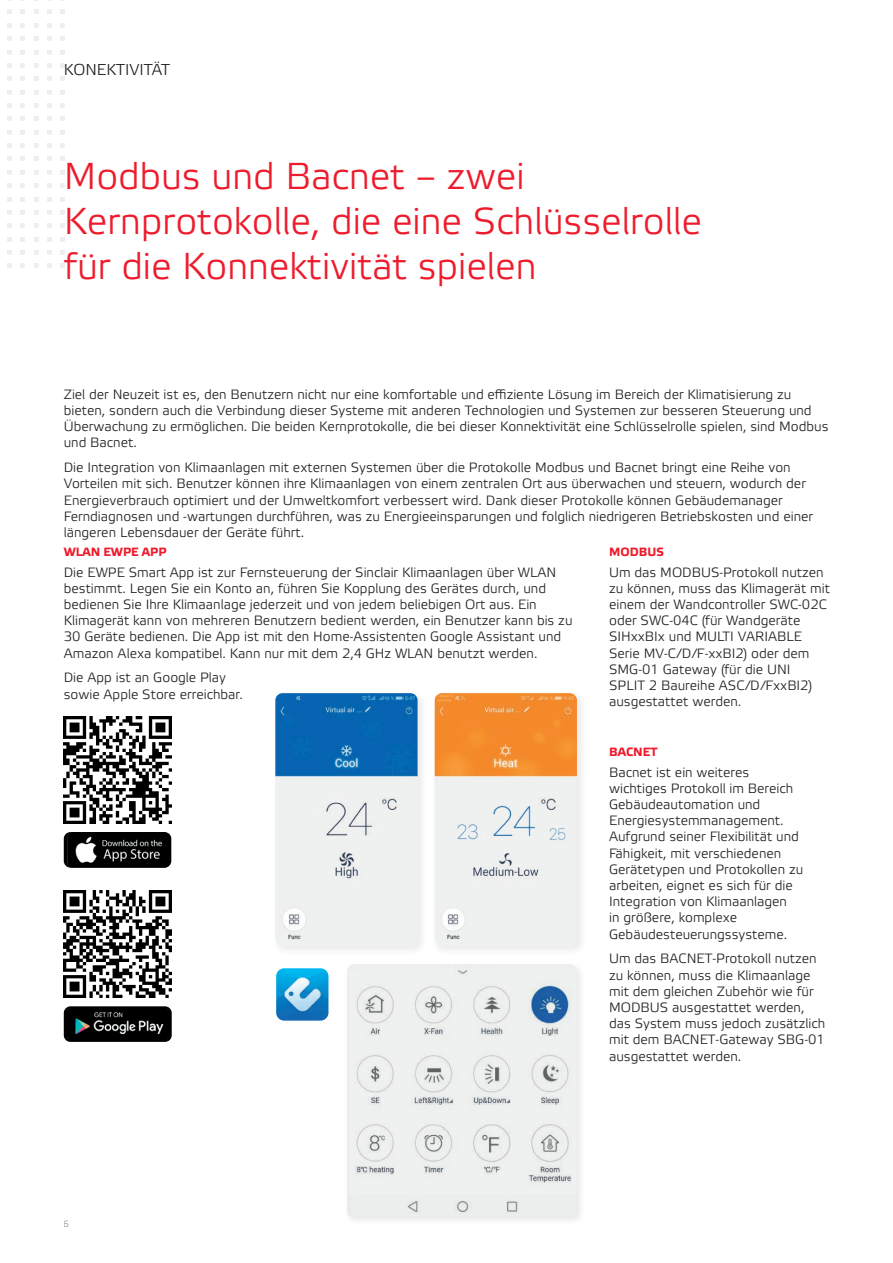
<style>
.page{position:relative;width:893px;height:1263px;background:#fff}
.page>*{position:absolute;margin:0;border:0;box-sizing:border-box;transform-origin:0 0}
.t1{font:37.5px/45px "Etelka Light Pro";color:#ee1b2c}
.t2{font:300 15.75px "Etelka";color:#231f20}
.t3{font:13.5px/16.2px "Etelka Light Pro";color:#231f20}
.t4{font:700 12px "Etelka Text Pro";color:#ee1b2c}
.t5{font:9px "Etelka Light Pro";color:#828f96}
</style>
<div class="page">
<svg style="left:7px;top:0;width:58px;height:267px"></svg>
<div style="left:271px;top:689px;width:158px;height:268px;background:#231f20;opacity:.1"></div>
<img style="left:275px;top:693px;width:143px;height:253px">
<div style="left:431px;top:689px;width:157px;height:268px;background:#f9f9f9"></div>
<img style="left:435px;top:693px;width:142px;height:253px">
<div style="left:344px;top:961px;width:242px;height:265px;background:#231f20;opacity:.1"></div>
<img style="left:347px;top:964px;width:230px;height:253px">
<img style="left:276px;top:968px;width:52px;height:52px">
<div style="left:64px;top:832px;width:107px;height:36px;background:#000001;border-radius:7px"></div>
<img style="left:66px;top:832px;width:103px;height:36px">
<div style="left:64px;top:1006px;width:108px;height:36px;background:#000001;border-radius:7px"></div>
<img style="left:67px;top:1009px;width:101px;height:30px">
<img style="left:64px;top:890px;width:107px;height:108px">
<img style="left:64px;top:716px;width:107px;height:108px">
<p class="t2" style="left:64px;top:61px;width:108px">KONEKTIVITÄT</p>
<h1 class="t1" style="left:64px;top:156px;width:640px">Modbus und Bacnet – zwei<br>Kernprotokolle, die eine Schlüsselrolle für die Konnektivität spielen</h1>
<p class="t3" style="left:64px;top:387px;width:766px">Ziel der Neuzeit ist es, den Benutzern nicht nur eine komfortable und effiziente Lösung im Bereich der Klimatisierung zu bieten, sondern auch die Verbindung dieser Systeme mit anderen Technologien und Systemen zur besseren Steuerung und Überwachung zu ermöglichen. Die beiden Kernprotokolle, die bei dieser Konnektivität eine Schlüsselrolle spielen, sind Modbus und Bacnet.</p>
<p class="t3" style="left:64px;top:460px;width:751px">Die Integration von Klimaanlagen mit externen Systemen über die Protokolle Modbus und Bacnet bringt eine Reihe von Vorteilen mit sich. Benutzer können ihre Klimaanlagen von einem zentralen Ort aus überwachen und steuern, wodurch der Energieverbrauch optimiert und der Umweltkomfort verbessert wird. Dank dieser Protokolle können Gebäudemanager Ferndiagnosen und -wartungen durchführen, was zu Energieeinsparungen und folglich niedrigeren Betriebskosten und einer längeren Lebensdauer der Geräte führt.</p>
<p class="t4" style="left:64px;top:545px;width:104px">WLAN EWPE APP</p>
<p class="t3" style="left:64px;top:565px;width:510px">Die EWPE Smart App ist zur Fernsteuerung der Sinclair Klimaanlagen über WLAN bestimmt. Legen Sie ein Konto an, führen Sie Kopplung des Gerätes durch, und bedienen Sie Ihre Klimaanlage jederzeit und von jedem beliebigen Ort aus. Ein Klimagerät kann von mehreren Benutzern bedient werden, ein Benutzer kann bis zu 30 Geräte bedienen. Die App ist mit den Home-Assistenten Google Assistant und Amazon Alexa kompatibel. Kann nur mit dem 2,4 GHz WLAN benutzt werden.</p>
<p class="t3" style="left:64px;top:670px;width:181px">Die App ist an Google Play sowie Apple Store erreichbar.</p>
<p class="t4" style="left:609px;top:545px;width:56px">MODBUS</p>
<p class="t3" style="left:609px;top:565px;width:222px">Um das MODBUS-Protokoll nutzen zu können, muss das Klimagerät mit einem der Wandcontroller SWC-02C oder SWC-04C (für Wandgeräte<br>SIHxxBIx und MULTI VARIABLE<br>Serie MV-C/D/F-xxBI2) oder dem<br>SMG-01 Gateway (für die UNI<br>SPLIT 2 Baureihe ASC/D/FxxBI2) ausgestattet werden.</p>
<p class="t4" style="left:609px;top:745px;width:50px">BACNET</p>
<p class="t3" style="left:609px;top:765px;width:196px">Bacnet ist ein weiteres wichtiges Protokoll im Bereich<br>Gebäudeautomation und<br>Energiesystemmanagement.<br>Aufgrund seiner Flexibilität und<br>Fähigkeit, mit verschiedenen<br>Gerätetypen und Protokollen zu arbeiten, eignet es sich für die<br>Integration von Klimaanlagen<br>in größere, komplexe<br>Gebäudesteuerungssysteme.</p>
<p class="t3" style="left:609px;top:951px;width:218px">Um das BACNET-Protokoll nutzen zu können, muss die Klimaanlage mit dem gleichen Zubehör wie für<br>MODBUS ausgestattet werden, das System muss jedoch zusätzlich mit dem BACNET-Gateway SBG-01 ausgestattet werden.</p>
<p class="t5" style="left:64px;top:1219px;width:7px">6</p>
</div>
